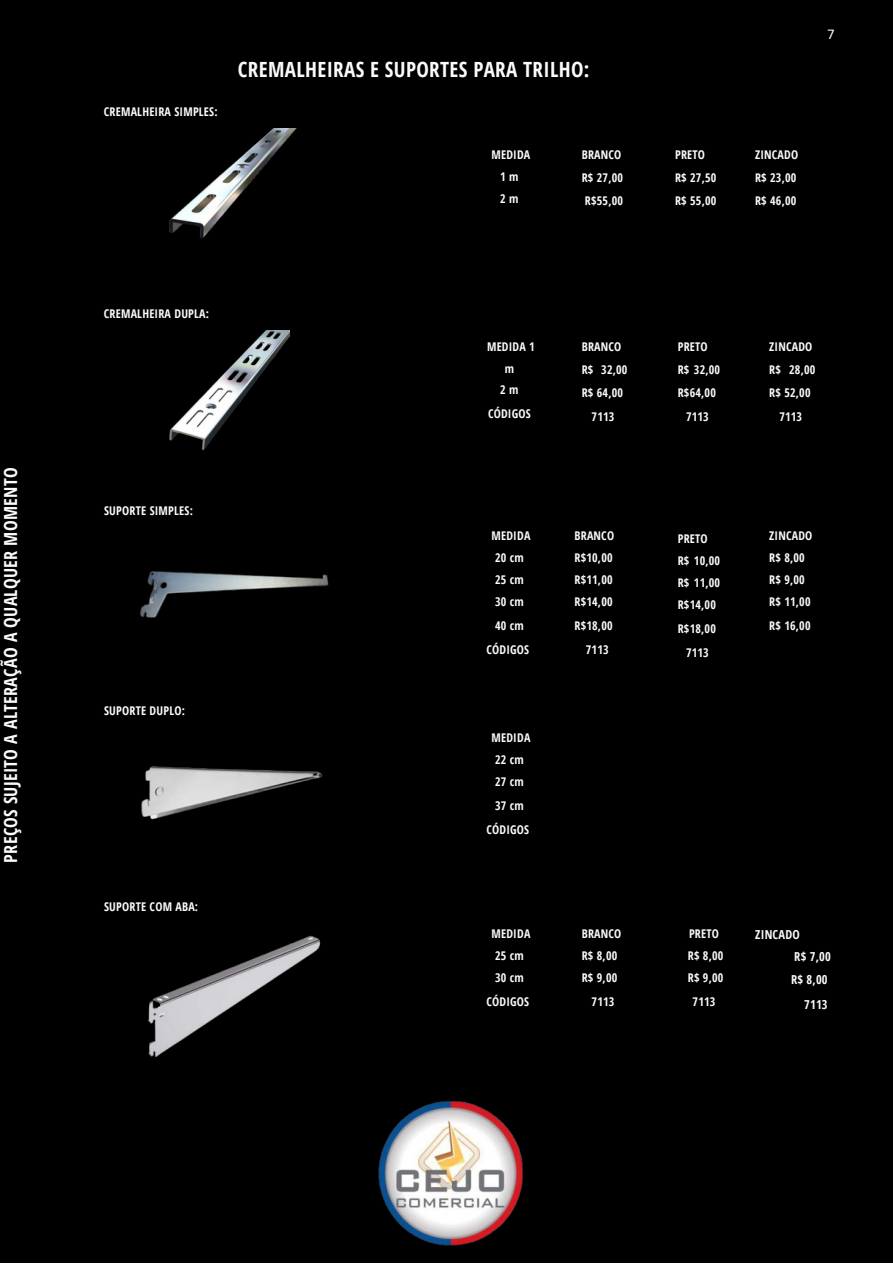
<style>
.page{position:relative;width:893px;height:1264px;background:#fff}
.page>*{position:absolute;margin:0;border:0;box-sizing:border-box;transform-origin:0 0}
.t1{font:700 21px "Open Sans Condensed";letter-spacing:.015em;color:#fbfafa}
.t2{font:700 18px "Open Sans Condensed";letter-spacing:.015em;color:#fbfafa}
.t3{font:15px "Calibri";color:#fbfafa}
.t4{font:700 12.3px/22.6px "Open Sans Condensed";letter-spacing:.015em;color:#fbfafa}
.t5{font:700 12px/22px "Open Sans Condensed";letter-spacing:.015em;color:#fbfafa}
</style>
<div class="page">
<div style="left:0;top:0;width:892px;height:1262px;background:#000"></div>
<img style="left:169px;top:129px;width:127px;height:109px">
<img style="left:169px;top:330px;width:120px;height:120px">
<img style="left:140px;top:571px;width:189px;height:47px">
<img style="left:141px;top:766px;width:182px;height:54px">
<img style="left:148px;top:935px;width:173px;height:122px">
<img style="left:316px;top:1039px;width:207px;height:207px">
<p class="t2" style="left:-2px;top:862px;width:396px;rotate:-90deg">PREÇOS SUJEITO A ALTERAÇÃO A QUALQUER MOMENTO</p>
<p class="t5" style="left:104px;top:101px;width:115px">CREMALHEIRA SIMPLES:</p>
<p class="t1" style="left:238px;top:54px;width:353px">CREMALHEIRAS E SUPORTES PARA TRILHO:</p>
<p class="t5" style="left:491px;top:143px;width:40px">MEDIDA</p>
<p class="t5" style="left:500px;top:165px;width:20px">1 m</p>
<p class="t5" style="left:500px;top:187px;width:20px">2 m</p>
<p class="t5" style="left:581px;top:143px;width:43px;line-height:23px">BRANCO<br>R$ 27,00</p>
<p class="t5" style="left:585px;top:190px;width:40px">R$55,00</p>
<p class="t5" style="left:104px;top:302px;width:107px">CREMALHEIRA DUPLA:</p>
<p class="t5" style="left:104px;top:499px;width:90px">SUPORTE SIMPLES:</p>
<p class="t5" style="left:104px;top:699px;width:82px">SUPORTE DUPLO:</p>
<p class="t5" style="left:104px;top:895px;width:96px">SUPORTE COM ABA:</p>
<p class="t5" style="left:487px;top:335px;width:49px;text-align:center">MEDIDA 1 m</p>
<p class="t5" style="left:500px;top:379px;width:20px">2 m</p>
<p class="t5" style="left:488px;top:403px;width:44px">CÓDIGOS</p>
<p class="t5" style="left:581px;top:335px;width:47px;line-height:23px">BRANCO<br>R$ 32,00<br>R$ 64,00</p>
<p class="t5" style="left:591px;top:406px;width:24px">7113</p>
<p class="t5" style="left:491px;top:524px;width:40px">MEDIDA<br>20 cm</p>
<p class="t5" style="left:495px;top:568px;width:30px">25 cm</p>
<p class="t5" style="left:495px;top:590px;width:30px">30 cm</p>
<p class="t5" style="left:495px;top:614px;width:30px">40 cm</p>
<p class="t5" style="left:486px;top:638px;width:44px">CÓDIGOS</p>
<p class="t5" style="left:491px;top:726px;width:40px">MEDIDA<br>22 cm</p>
<p class="t5" style="left:495px;top:770px;width:30px">27 cm</p>
<p class="t5" style="left:495px;top:794px;width:30px">37 cm</p>
<p class="t5" style="left:486px;top:818px;width:44px">CÓDIGOS</p>
<p class="t5" style="left:491px;top:922px;width:40px">MEDIDA<br>25 cm</p>
<p class="t5" style="left:495px;top:966px;width:30px">30 cm</p>
<p class="t5" style="left:486px;top:990px;width:44px">CÓDIGOS</p>
<p class="t5" style="left:574px;top:524px;width:41px">BRANCO<br>R$10,00<br>R$11,00<br>R$14,00</p>
<p class="t5" style="left:574px;top:614px;width:40px">R$18,00</p>
<p class="t5" style="left:586px;top:638px;width:24px">7113</p>
<p class="t5" style="left:581px;top:922px;width:41px">BRANCO<br>R$ 8,00</p>
<p class="t5" style="left:581px;top:966px;width:37px">R$ 9,00</p>
<p class="t5" style="left:591px;top:990px;width:24px">7113</p>
<p class="t3" style="left:827px;top:27px;width:9px">7</p>
<p class="t5" style="left:675px;top:144px;width:31px">PRETO</p>
<p class="t5" style="left:675px;top:167px;width:43px">R$ 27,50</p>
<p class="t5" style="left:675px;top:190px;width:43px">R$ 55,00</p>
<p class="t5" style="left:755px;top:144px;width:45px">ZINCADO</p>
<p class="t5" style="left:755px;top:167px;width:43px">R$ 23,00</p>
<p class="t5" style="left:755px;top:190px;width:43px">R$ 46,00</p>
<p class="t5" style="left:677px;top:335px;width:44px;line-height:23px">PRETO<br>R$ 32,00<br>R$64,00</p>
<p class="t5" style="left:686px;top:406px;width:24px">7113</p>
<p class="t5" style="left:677px;top:527px;width:44px">PRETO<br>R$ 10,00<br>R$ 11,00<br>R$14,00</p>
<p class="t5" style="left:677px;top:617px;width:40px">R$18,00</p>
<p class="t5" style="left:686px;top:641px;width:24px">7113</p>
<p class="t5" style="left:769px;top:335px;width:48px;line-height:23px">ZINCADO<br>R$ 28,00<br>R$ 52,00</p>
<p class="t5" style="left:779px;top:406px;width:24px">7113</p>
<p class="t5" style="left:769px;top:524px;width:45px">ZINCADO</p>
<p class="t5" style="left:769px;top:546px;width:37px">R$ 8,00</p>
<p class="t5" style="left:769px;top:568px;width:37px">R$ 9,00</p>
<p class="t5" style="left:769px;top:590px;width:43px">R$ 11,00</p>
<p class="t5" style="left:769px;top:614px;width:43px">R$ 16,00</p>
<p class="t5" style="left:689px;top:922px;width:31px">PRETO</p>
<p class="t5" style="left:687px;top:944px;width:37px">R$ 8,00</p>
<p class="t5" style="left:687px;top:966px;width:37px">R$ 9,00</p>
<p class="t5" style="left:692px;top:990px;width:24px">7113</p>
<p class="t4" style="left:794px;top:922px;width:38px;text-indent:-39px">ZINCADO<br>R$ 7,00</p>
<p class="t4" style="left:791px;top:968px;width:38px">R$ 8,00</p>
<p class="t4" style="left:804px;top:992px;width:25px">7113</p>
</div>
